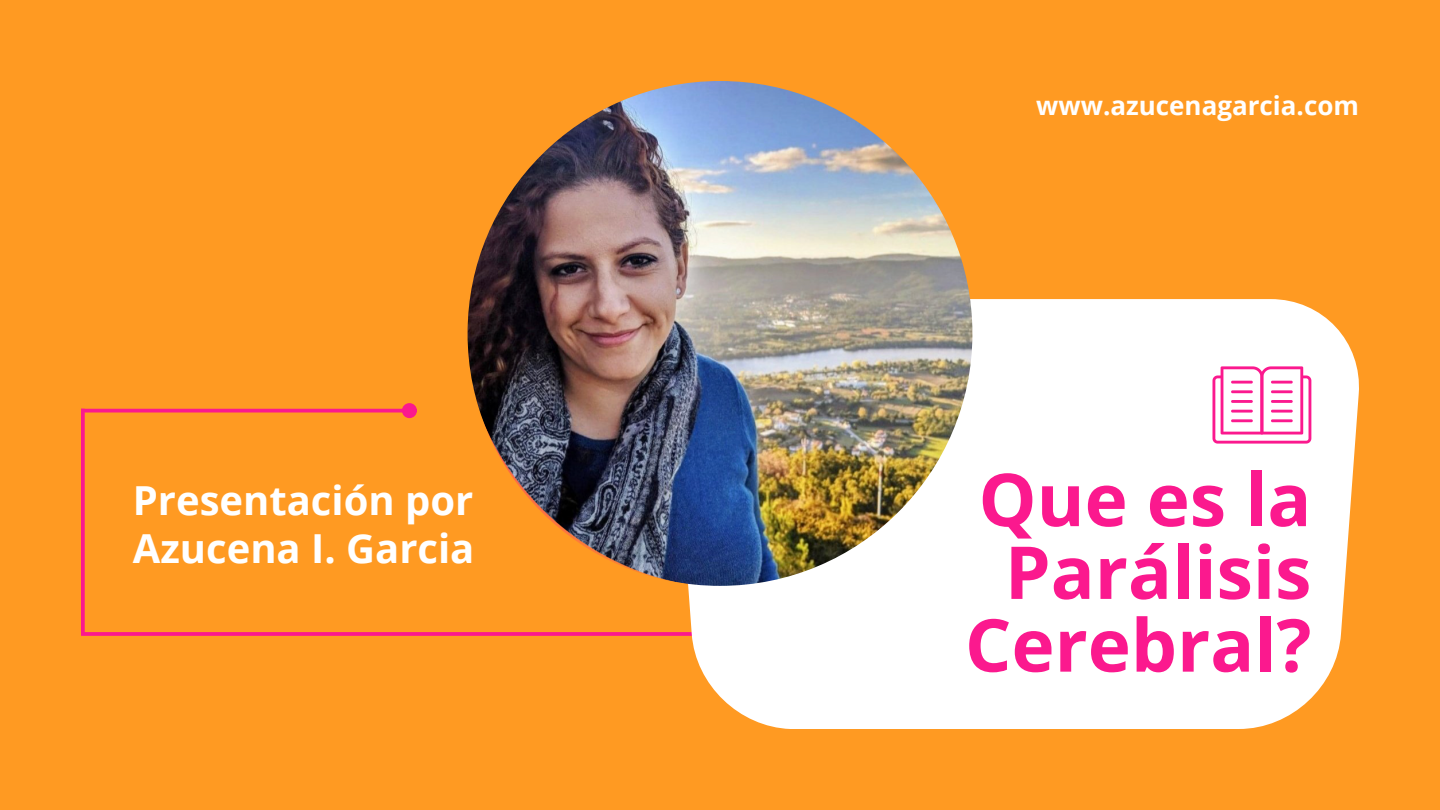
<style>
.page{position:relative;width:1440px;height:810px;background:#ff9a22}
.page>*{position:absolute;margin:0;border:0;box-sizing:border-box;transform-origin:0 0}
.t1{font:700 73px/72.8px "Open Sans";color:#fb198e;text-align:center}
.t2{font:700 40px/47.2px "Open Sans";color:#fff}
.t3{font:700 26px "Open Sans";color:#fff}
</style>
<div class="page">
<hr style="left:81px;top:409px;width:322px;height:3px;background:#fb198e">
<div style="left:404px;top:405px;width:11px;height:11px;background:#fb198e;border-radius:50%"></div>
<div style="left:402px;top:403px;width:15px;height:15px;border:4px solid #fb198e;border-radius:50%"></div>
<svg style="left:81px;top:632px;width:639px;height:4px;background:#fb2087"></svg>
<div style="left:674px;top:299px;width:685px;height:430px;background:#fff"></div>
<svg style="left:81px;top:412px;width:4px;height:220px"></svg>
<img style="left:468px;top:81px;width:504px;height:505px;border-radius:50%">
<svg style="left:1212px;top:366px;width:99px;height:78px;background:#fdbadd"></svg>
<h1 class="t2" style="left:133px;top:476px;width:343px">Presentación por<br>Azucena I. Garcia</h1>
<p class="t3" style="left:1036px;top:87px;width:324px">www.azucenagarcia.com</p>
<p class="t1" style="left:965px;top:461px;width:348px">Que es la<br>Parálisis<br>Cerebral?</p>
</div>
